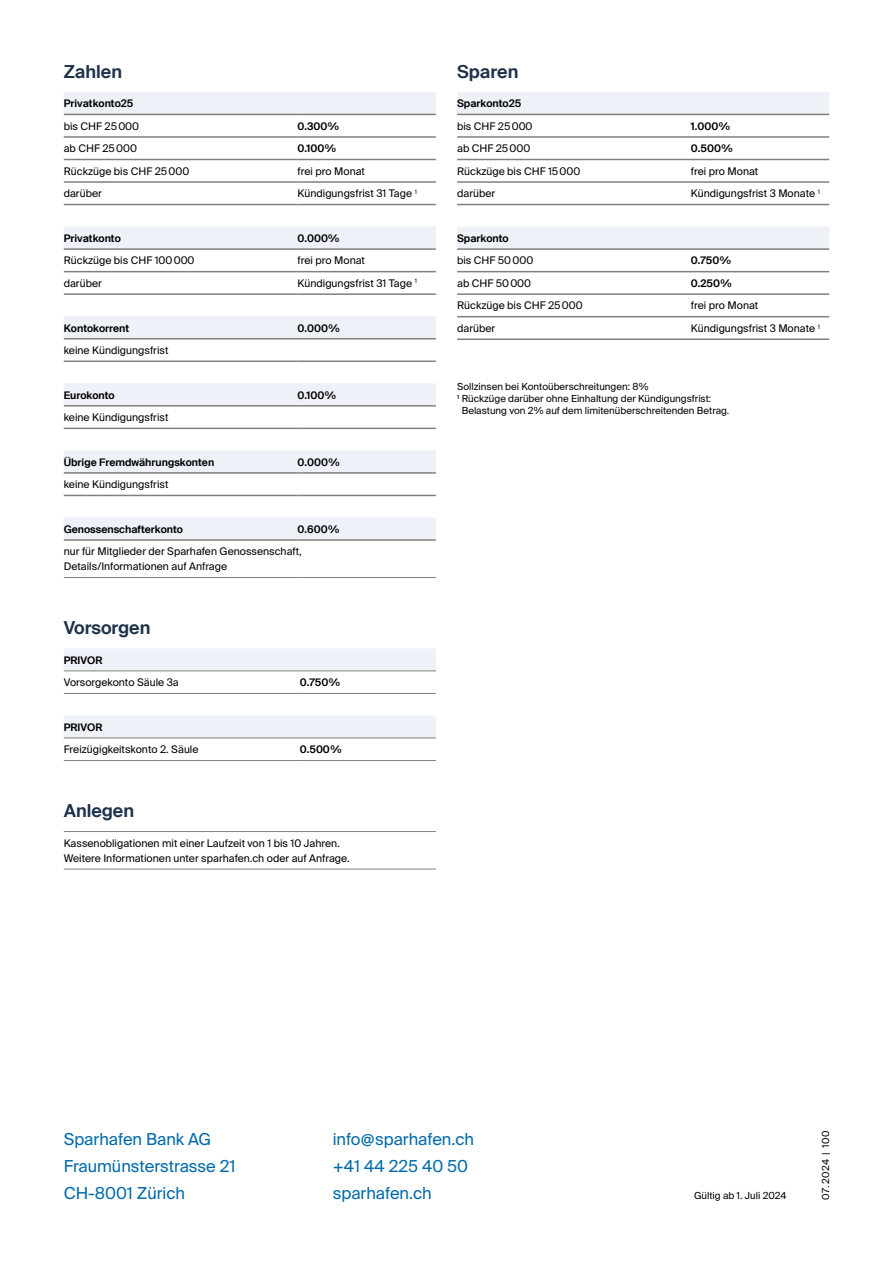
<style>
.page{position:relative;width:893px;height:1263px;background:#fff}
.page>*{position:absolute;margin:0;border:0;box-sizing:border-box;transform-origin:0 0}
.t1{font:600 18px "Suisse Intl";color:#1f324a}
.t2{font:16.5px/27px "Suisse Intl";color:#006aaa}
.t3{font:10.5px/15px "Suisse Intl";color:#000}
.t4{font:600 10.5px "Suisse Intl";color:#000}
.t5{font:9.75px "Suisse Intl";color:#000}
</style>
<div class="page">
<svg style="left:64px;top:92px;width:372px;height:447px"></svg>
<hr style="left:64px;top:114px;width:234px;height:1px;background:#81807a">
<hr style="left:298px;top:114px;width:138px;height:1px;background:#81807a">
<hr style="left:64px;top:136px;width:234px;height:2px;background:#81807a">
<hr style="left:298px;top:136px;width:138px;height:2px;background:#81807a">
<hr style="left:64px;top:159px;width:234px;height:1px;background:#81807a">
<hr style="left:298px;top:159px;width:138px;height:1px;background:#81807a">
<hr style="left:64px;top:181px;width:234px;height:2px;background:#81807a">
<hr style="left:298px;top:181px;width:138px;height:2px;background:#81807a">
<hr style="left:64px;top:204px;width:234px;height:1px;background:#81807a">
<hr style="left:298px;top:204px;width:138px;height:1px;background:#81807a">
<hr style="left:64px;top:248px;width:234px;height:2px;background:#81807a">
<hr style="left:298px;top:248px;width:138px;height:2px;background:#81807a">
<hr style="left:64px;top:271px;width:234px;height:1px;background:#81807a">
<hr style="left:298px;top:271px;width:138px;height:1px;background:#81807a">
<hr style="left:64px;top:293px;width:234px;height:2px;background:#81807a">
<hr style="left:298px;top:293px;width:138px;height:2px;background:#81807a">
<hr style="left:64px;top:338px;width:234px;height:1px;background:#81807a">
<hr style="left:298px;top:338px;width:138px;height:1px;background:#81807a">
<hr style="left:64px;top:360px;width:234px;height:2px;background:#81807a">
<hr style="left:298px;top:360px;width:138px;height:2px;background:#81807a">
<hr style="left:64px;top:405px;width:234px;height:2px;background:#81807a">
<hr style="left:298px;top:405px;width:138px;height:2px;background:#81807a">
<hr style="left:64px;top:428px;width:234px;height:1px;background:#81807a">
<hr style="left:298px;top:428px;width:138px;height:1px;background:#81807a">
<hr style="left:64px;top:472px;width:234px;height:2px;background:#81807a">
<hr style="left:298px;top:472px;width:138px;height:2px;background:#81807a">
<hr style="left:64px;top:495px;width:234px;height:1px;background:#81807a">
<hr style="left:298px;top:495px;width:138px;height:1px;background:#81807a">
<hr style="left:64px;top:539px;width:234px;height:2px;background:#81807a">
<hr style="left:298px;top:539px;width:138px;height:2px;background:#81807a">
<hr style="left:64px;top:577px;width:234px;height:1px;background:#81807a">
<hr style="left:298px;top:577px;width:138px;height:1px;background:#81807a">
<div style="left:457px;top:92px;width:372px;height:22px;background:#eff1f9"></div>
<div style="left:457px;top:227px;width:372px;height:21px;background:#eff1f9"></div>
<hr style="left:457px;top:114px;width:234px;height:1px;background:#81807a">
<hr style="left:691px;top:114px;width:138px;height:1px;background:#81807a">
<hr style="left:457px;top:136px;width:234px;height:2px;background:#81807a">
<hr style="left:691px;top:136px;width:138px;height:2px;background:#81807a">
<hr style="left:457px;top:159px;width:234px;height:1px;background:#81807a">
<hr style="left:691px;top:159px;width:138px;height:1px;background:#81807a">
<hr style="left:457px;top:181px;width:234px;height:2px;background:#81807a">
<hr style="left:691px;top:181px;width:138px;height:2px;background:#81807a">
<hr style="left:457px;top:204px;width:234px;height:1px;background:#81807a">
<hr style="left:691px;top:204px;width:138px;height:1px;background:#81807a">
<hr style="left:457px;top:248px;width:234px;height:2px;background:#81807a">
<hr style="left:691px;top:248px;width:138px;height:2px;background:#81807a">
<hr style="left:457px;top:271px;width:234px;height:1px;background:#81807a">
<hr style="left:691px;top:271px;width:138px;height:1px;background:#81807a">
<hr style="left:457px;top:293px;width:234px;height:2px;background:#81807a">
<hr style="left:691px;top:293px;width:138px;height:2px;background:#81807a">
<hr style="left:457px;top:316px;width:234px;height:1px;background:#81807a">
<hr style="left:691px;top:316px;width:138px;height:1px;background:#81807a">
<hr style="left:457px;top:338px;width:234px;height:2px;background:#81807a">
<hr style="left:691px;top:338px;width:138px;height:2px;background:#81807a">
<svg style="left:64px;top:649px;width:372px;height:89px"></svg>
<hr style="left:64px;top:671px;width:236px;height:1px;background:#81807a">
<hr style="left:300px;top:671px;width:136px;height:1px;background:#81807a">
<hr style="left:64px;top:693px;width:236px;height:1px;background:#81807a">
<hr style="left:300px;top:693px;width:136px;height:1px;background:#81807a">
<hr style="left:64px;top:738px;width:236px;height:1px;background:#81807a">
<hr style="left:300px;top:738px;width:136px;height:1px;background:#81807a">
<hr style="left:64px;top:760px;width:236px;height:1px;background:#81807a">
<hr style="left:300px;top:760px;width:136px;height:1px;background:#81807a">
<hr style="left:64px;top:869px;width:372px;height:1px;background:#81807a">
<hr style="left:64px;top:831px;width:372px;height:1px;background:#81807a">
<h1 class="t1" style="left:64px;top:61px;width:60px">Zahlen</h1>
<p class="t4" style="left:64px;top:97px;width:71px">Privatkonto25</p>
<p class="t3" style="left:64px;top:119px;width:77px">bis CHF 25000</p>
<p class="t4" style="left:298px;top:120px;width:43px">0.300%</p>
<p class="t3" style="left:64px;top:141px;width:75px">ab CHF 25000</p>
<p class="t4" style="left:298px;top:143px;width:40px">0.100%</p>
<p class="t3" style="left:64px;top:164px;width:127px">Rückzüge bis CHF 25000</p>
<p class="t3" style="left:298px;top:164px;width:69px">frei pro Monat</p>
<p class="t3" style="left:64px;top:186px;width:40px">darüber</p>
<p class="t3" style="left:298px;top:186px;width:121px">Kündigungsfrist 31 Tage <sup>1</sup></p>
<p class="t4" style="left:64px;top:232px;width:59px">Privatkonto</p>
<p class="t4" style="left:298px;top:232px;width:43px">0.000%</p>
<p class="t3" style="left:64px;top:253px;width:132px">Rückzüge bis CHF 100000</p>
<p class="t3" style="left:298px;top:253px;width:69px">frei pro Monat</p>
<p class="t3" style="left:64px;top:276px;width:40px">darüber</p>
<p class="t3" style="left:298px;top:276px;width:121px">Kündigungsfrist 31 Tage <sup>1</sup></p>
<p class="t4" style="left:64px;top:322px;width:67px">Kontokorrent</p>
<p class="t4" style="left:298px;top:322px;width:44px">0.000%</p>
<p class="t3" style="left:64px;top:343px;width:106px">keine Kündigungsfrist</p>
<p class="t4" style="left:64px;top:389px;width:52px">Eurokonto</p>
<p class="t4" style="left:298px;top:389px;width:40px">0.100%</p>
<p class="t3" style="left:64px;top:410px;width:106px">keine Kündigungsfrist</p>
<p class="t4" style="left:64px;top:456px;width:152px">Übrige Fremdwährungskonten</p>
<p class="t4" style="left:298px;top:456px;width:44px">0.000%</p>
<p class="t3" style="left:64px;top:477px;width:106px">keine Kündigungsfrist</p>
<p class="t4" style="left:64px;top:523px;width:121px">Genossenschafterkonto</p>
<p class="t4" style="left:298px;top:523px;width:43px">0.600%</p>
<p class="t3" style="left:64px;top:544px;width:240px">nur für Mitglieder der Sparhafen Genossenschaft,<br>Details/Informationen auf Anfrage</p>
<h1 class="t1" style="left:64px;top:617px;width:88px">Vorsorgen</h1>
<p class="t4" style="left:64px;top:654px;width:40px">PRIVOR</p>
<p class="t3" style="left:64px;top:675px;width:117px">Vorsorgekonto Säule 3a</p>
<p class="t4" style="left:300px;top:676px;width:42px">0.750%</p>
<p class="t4" style="left:64px;top:721px;width:40px">PRIVOR</p>
<p class="t3" style="left:64px;top:742px;width:136px">Freizügigkeitskonto 2. Säule</p>
<p class="t4" style="left:300px;top:743px;width:43px">0.500%</p>
<h1 class="t1" style="left:64px;top:800px;width:72px">Anlegen</h1>
<p class="t3" style="left:64px;top:836px;width:287px">Kassenobligationen mit einer Laufzeit von 1 bis 10 Jahren.<br>Weitere Informationen unter sparhafen.ch oder auf Anfrage.</p>
<h1 class="t1" style="left:457px;top:61px;width:63px">Sparen</h1>
<p class="t4" style="left:457px;top:97px;width:66px">Sparkonto25</p>
<p class="t3" style="left:457px;top:119px;width:77px">bis CHF 25000</p>
<p class="t4" style="left:691px;top:120px;width:41px">1.000%</p>
<p class="t3" style="left:457px;top:141px;width:75px">ab CHF 25000</p>
<p class="t4" style="left:691px;top:143px;width:43px">0.500%</p>
<p class="t3" style="left:457px;top:164px;width:125px">Rückzüge bis CHF 15000</p>
<p class="t3" style="left:691px;top:164px;width:69px">frei pro Monat</p>
<p class="t3" style="left:457px;top:186px;width:40px">darüber</p>
<p class="t3" style="left:691px;top:186px;width:131px">Kündigungsfrist 3 Monate <sup>1</sup></p>
<p class="t4" style="left:457px;top:232px;width:53px">Sparkonto</p>
<p class="t3" style="left:457px;top:253px;width:78px">bis CHF 50000</p>
<p class="t4" style="left:691px;top:255px;width:42px">0.750%</p>
<p class="t3" style="left:457px;top:276px;width:76px">ab CHF 50000</p>
<p class="t4" style="left:691px;top:277px;width:42px">0.250%</p>
<p class="t3" style="left:457px;top:298px;width:127px">Rückzüge bis CHF 25000</p>
<p class="t3" style="left:691px;top:298px;width:69px">frei pro Monat</p>
<p class="t3" style="left:457px;top:321px;width:40px">darüber</p>
<p class="t3" style="left:691px;top:321px;width:131px">Kündigungsfrist 3 Monate <sup>1</sup></p>
<p class="t5" style="left:457px;top:380px;width:193px">Sollzinsen bei Kontoüberschreitungen: 8%</p>
<p class="t5" style="left:457px;top:392px;width:256px">1 Rückzüge darüber ohne Einhaltung der Kündigungsfrist:</p>
<p class="t5" style="left:462px;top:404px;width:269px">Belastung von 2% auf dem limitenüberschreitenden Betrag.</p>
<h2 class="t2" style="left:64px;top:1126px;width:173px">Sparhafen Bank AG<br>Fraumünsterstrasse 21<br>CH-8001 Zürich</h2>
<h2 class="t2" style="left:333px;top:1126px;width:143px">info@sparhafen.ch +41 44 225 40 50 sparhafen.ch</h2>
<p class="t5" style="left:694px;top:1190px;width:94px">Gültig ab 1. Juli 2024</p>
<p class="t5" style="left:820px;top:1199px;width:70px;rotate:-90deg">07. 2024 | 100</p>
</div>
